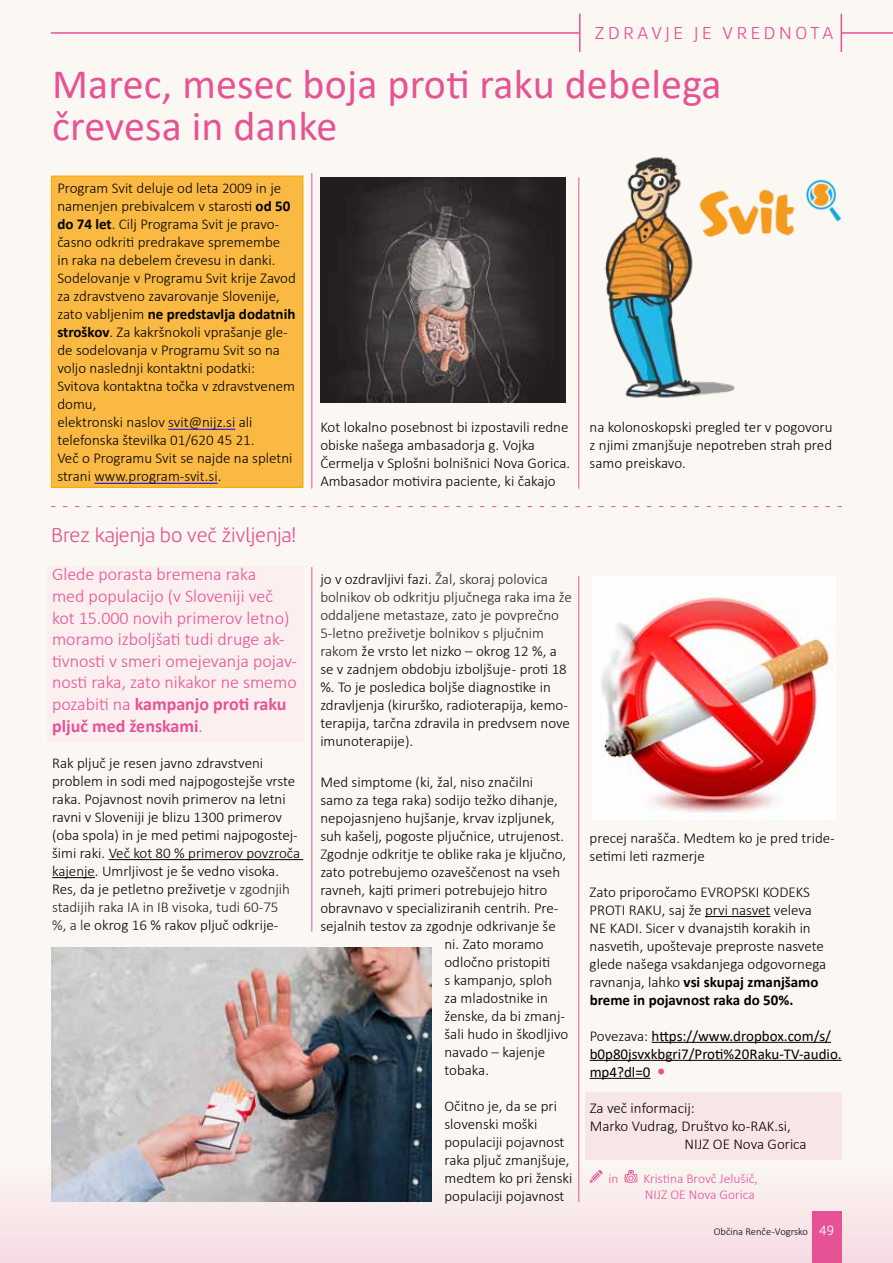
<style>
.page{position:relative;width:893px;height:1263px;background:#fbf8f3}
.page>*{position:absolute;margin:0;border:0;box-sizing:border-box;transform-origin:0 0}
.t1{font:42px/42px "Calibri";letter-spacing:.005em;color:#e75294}
.t2{font:300 21px "Marine";color:#e75294}
.t3{font:300 18px/21.6px "Calibri";color:#e75294}
.t4{font:300 18px "Marine";letter-spacing:.2em;color:#e75294}
.t5{font:300 15px/18px "Calibri";color:#000}
.t6{font:15px/18px "Calibri";color:#000}
.t7{font:300 13.5px/16.2px "Calibri";color:#e75294}
.t8{font:300 10.5px "Calibri";color:#000}
.s1{font-weight:700}
.s2{color:#231f20}
.s3{font-weight:300}
.s4{font-family:"Marine";font-size:13.8px;color:#fff}
</style>
<div class="page">
<div style="left:0;top:1140px;width:893px;height:123px;background:linear-gradient(to bottom,#fbfbf5,#f7dbe2)"></div>
<hr style="left:0;top:1140px;width:1px;height:123px;background:#e75294">
<hr style="left:841px;top:32px;width:52px;height:2px;background:#e75294">
<hr style="left:51px;top:32px;width:528px;height:2px;background:#e75294">
<div style="left:812px;top:1212px;width:30px;height:51px;background:#e75294"></div>
<hr style="left:579px;top:14px;width:1px;height:38px;background:#e75294">
<hr style="left:841px;top:14px;width:1px;height:38px;background:#e75294">
<div style="left:47px;top:566px;width:257px;height:176px;background:#fbeff0"></div>
<div style="left:585px;top:1092px;width:257px;height:67px;background:#f8e5e6"></div>
<div style="left:51px;top:176px;width:252px;height:311px;background:#f9b943"></div>
<hr style="left:51px;top:176px;width:252px;height:1px;background:#f7a800">
<hr style="left:51px;top:176px;width:1px;height:311px;background:#f7a800">
<hr style="left:303px;top:176px;width:1px;height:311px;background:#f7a800">
<hr style="left:51px;top:487px;width:252px;height:1px;background:#f7a800">
<hr style="left:168px;top:429px;width:67px;height:1px;background:#00f">
<hr style="left:94px;top:483px;width:124px;height:1px;background:#00f">
<hr style="left:109px;top:859px;width:194px;height:1px;background:#000">
<hr style="left:52px;top:877px;width:43px;height:1px;background:#000">
<svg style="left:51px;top:506px;width:791px;height:1px"></svg>
<img style="left:592px;top:576px;width:243px;height:243px">
<img style="left:51px;top:948px;width:381px;height:254px">
<hr style="left:705px;top:916px;width:65px;height:1px;background:#000">
<hr style="left:652px;top:1042px;width:179px;height:1px;background:#000">
<hr style="left:590px;top:1060px;width:252px;height:1px;background:#000">
<hr style="left:590px;top:1078px;width:60px;height:1px;background:#000">
<svg style="left:590px;top:1170px;width:12px;height:13px"></svg>
<svg style="left:625px;top:1170px;width:12px;height:13px"></svg>
<img style="left:768px;top:179px;width:74px;height:57px">
<img style="left:320px;top:177px;width:191px;height:225px">
<img style="left:511px;top:157px;width:257px;height:275px">
<hr style="left:312px;top:567px;width:1px;height:364px;background:#e75294">
<hr style="left:579px;top:576px;width:1px;height:626px;background:#e75294">
<hr style="left:312px;top:173px;width:1px;height:316px;background:#e75294">
<hr style="left:579px;top:177px;width:1px;height:312px;background:#e75294">
<p class="t4" style="left:595px;top:22px;width:240px">ZDRAVJE JE VREDNOTA</p>
<h1 class="t1" style="left:52px;top:62px;width:671px">Marec, mesec boja proti raku debelega črevesa in danke</h1>
<p class="t5" style="left:57px;top:179px;width:240px">Program Svit deluje od leta 2009 in je namenjen prebivalcem v starosti <span class="s1">od 50 do 74 let</span>. Cilj Programa Svit je pravo&shy;časno odkriti predrakave spremembe<br>in raka na debelem črevesu in danki.<br>Sodelovanje v Programu Svit krije Zavod za zdravstveno zavarovanje Slovenije, zato vabljenim <span class="s1">ne predstavlja dodatnih stroškov</span>. Za kakršnokoli vprašanje gle&shy;de sodelovanja v Programu Svit so na voljo naslednji kontaktni podatki:<br>Svitova kontaktna točka v zdravstvenem domu,<br>elektronski naslov svit@nijz.si ali telefonska številka 01/620 45 21.<br>Več o Programu Svit se najde na spletni strani www.program-svit.si.</p>
<h2 class="t2" style="left:51px;top:522px;width:247px">Brez kajenja bo več življenja!</h2>
<p class="t3" style="left:52px;top:563px;width:246px">Glede porasta bremena raka<br>med populacijo (v Sloveniji več kot 15.000 novih primerov letno) moramo izboljšati tudi druge ak&shy;tivnosti v smeri omejevanja pojav&shy;nosti raka, zato nikakor ne smemo pozabiti na <span class="s1">kampanjo proti raku pljuč med ženskami</span>.</p>
<p class="t5" style="left:52px;top:753px;width:250px">Rak pljuč je resen javno zdravstveni problem in sodi med najpogostejše vrste raka. Pojavnost novih primerov na letni ravni v Sloveniji je blizu 1300 primerov (oba spola) in je med petimi najpogostej&shy;šimi raki. Več kot 80 % primerov povzroča kajenje. Umrljivost je še vedno visoka.<br>Res, da je petletno preživetje <span class="s2">v zgodnjih stadijih raka IA in IB visoka, tudi 60-75<br>%, a l</span>e okrog 16 % rakov pljuč odkrije-</p>
<p class="t5" style="left:320px;top:418px;width:251px">Kot lokalno posebnost bi izpostavili redne obiske našega ambasadorja g. Vojka Čermelja v Splošni bolnišnici Nova Gorica.<br>Ambasador motivira paciente, ki čakajo</p>
<p class="t5" style="left:590px;top:418px;width:244px;text-align:justify">na kolonoskopski pregled ter v pogovoru z njimi zmanjšuje nepotreben strah pred samo preiskavo.</p>
<p class="t5" style="left:320px;top:570px;width:253px">jo v ozdravljivi fazi. <span class="s2">Žal, skoraj polovica bolnikov ob odkritju pljučnega raka ima že oddaljene metastaze, zato je povprečno 5-letno preživetje bolnikov s pljučnim rakom</span> že vrsto let nizko – okrog 12 %, a se v zadnjem obdobju izboljšuje - proti 18 %. To je posledica boljše diagnostike in zdravljenja (kirurško, radioterapija, kemo&shy;terapija, tarčna zdravila in predvsem nove imunoterapije).</p>
<p class="t5" style="left:320px;top:772px;width:214px">Med simptome (ki, žal, niso značilni</p>
<p class="t5" style="left:320px;top:790px;width:239px">samo za tega raka) sodijo težko dihanje,</p>
<p class="t5" style="left:320px;top:808px;width:236px">nepojasnjeno hujšanje, krvav izpljunek,</p>
<p class="t5" style="left:320px;top:826px;width:245px">suh kašelj, pogoste pljučnice, utrujenost.</p>
<p class="t5" style="left:320px;top:844px;width:247px"><span class="s2">Z</span>godnje odkritje te oblike raka je ključno,</p>
<p class="t5" style="left:320px;top:862px;width:241px">zato potrebujemo ozaveščenost na vseh</p>
<p class="t5" style="left:320px;top:880px;width:228px">ravneh, kajti primeri potrebujejo hitro</p>
<p class="t5" style="left:320px;top:898px;width:240px">obravnavo v specializiranih centrih. Pre-</p>
<p class="t5" style="left:320px;top:916px;width:237px">sejalnih testov za zgodnje odkrivanje še</p>
<p class="t5" style="left:444px;top:934px;width:101px">ni. Zato moramo</p>
<p class="t5" style="left:444px;top:952px;width:107px">odločno pristopiti</p>
<p class="t5" style="left:444px;top:970px;width:109px">s kampanjo, sploh</p>
<p class="t5" style="left:444px;top:988px;width:105px">za mladostnike in</p>
<p class="t5" style="left:444px;top:1006px;width:122px">ženske, da bi zmanj-</p>
<p class="t5" style="left:444px;top:1024px;width:125px">šali hudo in škodljivo</p>
<p class="t5" style="left:444px;top:1042px;width:102px">navado – kajenje</p>
<p class="t5" style="left:444px;top:1060px;width:46px">tobaka.</p>
<p class="t5" style="left:444px;top:1096px;width:129px">Očitno je, da se pri slovenski moški populaciji pojavnost raka pljuč zmanjšuje, medtem ko pri ženski populaciji pojavnost</p>
<p class="t5" style="left:590px;top:828px;width:247px">precej narašča. Medtem ko je pred tride&shy;setimi leti razmerje</p>
<p class="t5" style="left:590px;top:882px;width:238px">Zato priporočamo EVROPSKI KODEKS PROTI RAKU, saj že prvi nasvet veleva NE KADI. Sicer v dvanajstih korakih in nasvetih, upoštevaje preproste nasvete glede našega vsakdanjega odgovornega ravnanja, lahko <span class="s1">vsi skupaj zmanjšamo breme in pojavnost raka do 50%.</span></p>
<p class="t6" style="left:590px;top:1026px;width:253px"><span class="s3">Povezava:</span> https://www.dropbox.com/s/ b0p80jsvxkbgri7/Proti%20Raku-TV-audio. mp4?dl=0</p>
<p class="t5" style="left:590px;top:1098px;width:107px">Za več informacij:</p>
<p class="t5" style="left:590px;top:1116px;width:203px">Marko Vudrag, Društvo ko-RAK.si,</p>
<p class="t5" style="left:685px;top:1134px;width:123px">NIJZ OE Nova Gorica</p>
<p class="t7" style="left:608px;top:1170px;width:12px">in</p>
<p class="t7" style="left:643px;top:1170px;width:116px">Kristina Brovč Jelušič,<br>NIJZ OE Nova Gorica</p>
<p class="t8" style="left:714px;top:1224px;width:122px">Občina Renče -Vogrsko <span class="s4">49</span></p>
</div>
